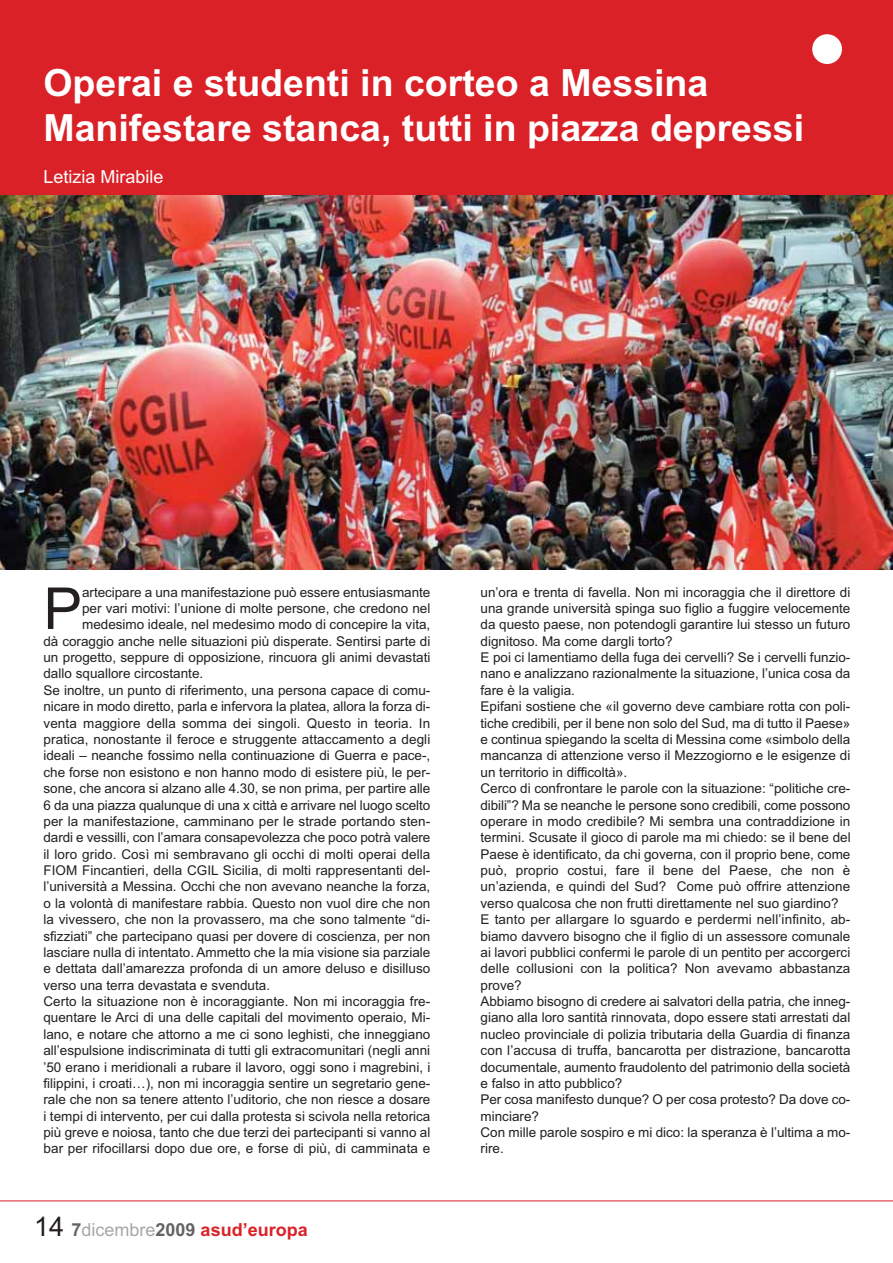
<style>
.page{position:relative;width:893px;height:1263px;background:#fff}
.page>*{position:absolute;margin:0;border:0;box-sizing:border-box;transform-origin:0 0}
.t1{font:57.9px "Arial";color:#231f20}
.t2{font:700 37.5px/45px "Arial";color:#fff}
.t3{font:700 18px "Arial";color:#da2128}
.t4{font:18px "Arial";color:#fff}
.t5{font:13.5px/16.4px "Arial";color:#231f20}
.s1{font-weight:400;font-size:27px;color:#231f20}
.s2{color:#656262}
.s3{font-weight:400;color:#a9a7a6}
</style>
<div class="page">
<hr style="left:0;top:1201px;width:892px;height:1px;background:#da2128">
<img style="left:0;top:194px;width:892px;height:376px">
<div style="left:0;top:0;width:891px;height:194px;background:#da2128"></div>
<div style="left:812px;top:34px;width:30px;height:30px;background:#fff;border-radius:50%"></div>
<h2 class="t2" style="left:43px;top:64px;width:762px">Operai e studenti in corteo a Messina<br>Manifestare stanca, tutti in piazza depressi</h2>
<h3 class="t4" style="left:43px;top:171px;width:121px">Letizia Mirabile</h3>
<h1 class="t1" style="left:43px;top:588px;width:40px">P</h1>
<p class="t5" style="left:82px;top:585px;width:350px">artecipare a una manifestazione può essere entusiasmante</p>
<p class="t5" style="left:82px;top:601px;width:350px">per vari motivi: l’unione di molte persone, che credono nel</p>
<p class="t5" style="left:82px;top:618px;width:350px">medesimo ideale, nel medesimo modo di concepire la vita,</p>
<p class="t5" style="left:43px;top:634px;width:388px">dà coraggio anche nelle situazioni più disperate. Sentirsi parte di</p>
<p class="t5" style="left:43px;top:651px;width:388px">un progetto, seppure di opposizione, rincuora gli animi devastati</p>
<p class="t5" style="left:43px;top:667px;width:161px">dallo squallore circostante.</p>
<p class="t5" style="left:43px;top:683px;width:388px">Se inoltre, un punto di riferimento, una persona capace di comu-</p>
<p class="t5" style="left:43px;top:700px;width:388px">nicare in modo diretto, parla e infervora la platea, allora la forza di-</p>
<p class="t5" style="left:43px;top:716px;width:388px">venta maggiore della somma dei singoli. Questo in teoria. In</p>
<p class="t5" style="left:43px;top:732px;width:388px">pratica, nonostante il feroce e struggente attaccamento a degli</p>
<p class="t5" style="left:43px;top:749px;width:388px">ideali – neanche fossimo nella continuazione di Guerra e pace-,</p>
<p class="t5" style="left:43px;top:765px;width:388px">che forse non esistono e non hanno modo di esistere più, le per-</p>
<p class="t5" style="left:43px;top:782px;width:388px">sone, che ancora si alzano alle 4.30, se non prima, per partire alle</p>
<p class="t5" style="left:43px;top:798px;width:388px">6 da una piazza qualunque di una x città e arrivare nel luogo scelto</p>
<p class="t5" style="left:43px;top:814px;width:388px">per la manifestazione, camminano per le strade portando sten-</p>
<p class="t5" style="left:43px;top:831px;width:388px">dardi e vessilli, con l’amara consapevolezza che poco potrà valere</p>
<p class="t5" style="left:43px;top:847px;width:388px">il loro grido. Così mi sembravano gli occhi di molti operai della</p>
<p class="t5" style="left:43px;top:863px;width:388px">FIOM Fincantieri, della CGIL Sicilia, di molti rappresentanti del-</p>
<p class="t5" style="left:43px;top:880px;width:388px">l’università a Messina. Occhi che non avevano neanche la forza,</p>
<p class="t5" style="left:43px;top:896px;width:388px">o la volontà di manifestare rabbia. Questo non vuol dire che non</p>
<p class="t5" style="left:43px;top:913px;width:388px">la vivessero, che non la provassero, ma che sono talmente “di-</p>
<p class="t5" style="left:43px;top:929px;width:388px">sfizziati” che partecipano quasi per dovere di coscienza, per non</p>
<p class="t5" style="left:43px;top:945px;width:388px">lasciare nulla di intentato. Ammetto che la mia visione sia parziale</p>
<p class="t5" style="left:43px;top:962px;width:388px">e dettata dall’amarezza profonda di un amore deluso e disilluso</p>
<p class="t5" style="left:43px;top:978px;width:228px">verso una terra devastata e svenduta.</p>
<p class="t5" style="left:43px;top:994px;width:388px">Certo la situazione non è incoraggiante. Non mi incoraggia fre-</p>
<p class="t5" style="left:43px;top:1011px;width:388px">quentare le Arci di una delle capitali del movimento operaio, Mi-</p>
<p class="t5" style="left:43px;top:1027px;width:388px">lano, e notare che attorno a me ci sono leghisti, che inneggiano</p>
<p class="t5" style="left:43px;top:1044px;width:388px">all’espulsione indiscriminata di tutti gli extracomunitari (negli anni</p>
<p class="t5" style="left:43px;top:1060px;width:388px">’50 erano i meridionali a rubare il lavoro, oggi sono i magrebini, i</p>
<p class="t5" style="left:43px;top:1076px;width:388px">filippini, i croati…), non mi incoraggia sentire un segretario gene-</p>
<p class="t5" style="left:43px;top:1093px;width:388px">rale che non sa tenere attento l’uditorio, che non riesce a dosare</p>
<p class="t5" style="left:43px;top:1109px;width:388px">i tempi di intervento, per cui dalla protesta si scivola nella retorica</p>
<p class="t5" style="left:43px;top:1125px;width:388px">più greve e noiosa, tanto che due terzi dei partecipanti si vanno al</p>
<p class="t5" style="left:43px;top:1142px;width:388px">bar per rifocillarsi dopo due ore, e forse di più, di camminata e</p>
<h3 class="t3" style="left:34px;top:1223px;width:275px"><span class="s1">14</span> <span class="s2">7</span><span class="s3">dicembre</span><span class="s2">2009</span> asud’europa</h3>
<p class="t5" style="left:480px;top:585px;width:372px">un’ora e trenta di favella. Non mi incoraggia che il direttore di una grande università spinga suo figlio a fuggire velocemente da questo paese, non potendogli garantire lui stesso un futuro dignitoso. Ma come dargli torto?<br>E poi ci lamentiamo della fuga dei cervelli? Se i cervelli funzio&shy;nano e analizzano razionalmente la situazione, l’unica cosa da fare è la valigia.<br>Epifani sostiene che «il governo deve cambiare rotta con poli&shy;tiche credibili, per il bene non solo del Sud, ma di tutto il Paese» e continua spiegando la scelta di Messina come «simbolo della mancanza di attenzione verso il Mezzogiorno e le esigenze di un territorio in difficoltà».<br>Cerco di confrontare le parole con la situazione: “politiche cre&shy;dibili”? Ma se neanche le persone sono credibili, come possono operare in modo credibile? Mi sembra una contraddizione in termini. Scusate il gioco di parole ma mi chiedo: se il bene del Paese è identificato, da chi governa, con il proprio bene, come può, proprio costui, fare il bene del Paese, che non è un’azienda, e quindi del Sud? Come può offrire attenzione verso qualcosa che non frutti direttamente nel suo giardino?<br>E tanto per allargare lo sguardo e perdermi nell’infinito, ab&shy;biamo davvero bisogno che il figlio di un assessore comunale ai lavori pubblici confermi le parole di un pentito per accorgerci delle collusioni con la politica? Non avevamo abbastanza prove?<br>Abbiamo bisogno di credere ai salvatori della patria, che inneg&shy;giano alla loro santità rinnovata, dopo essere stati arrestati dal nucleo provinciale di polizia tributaria della Guardia di finanza con l’accusa di truffa, bancarotta per distrazione, bancarotta documentale, aumento fraudolento del patrimonio della società e falso in atto pubblico?<br>Per cosa manifesto dunque? O per cosa protesto? Da dove co&shy;minciare?<br>Con mille parole sospiro e mi dico: la speranza è l’ultima a mo&shy;rire.</p>
</div>
